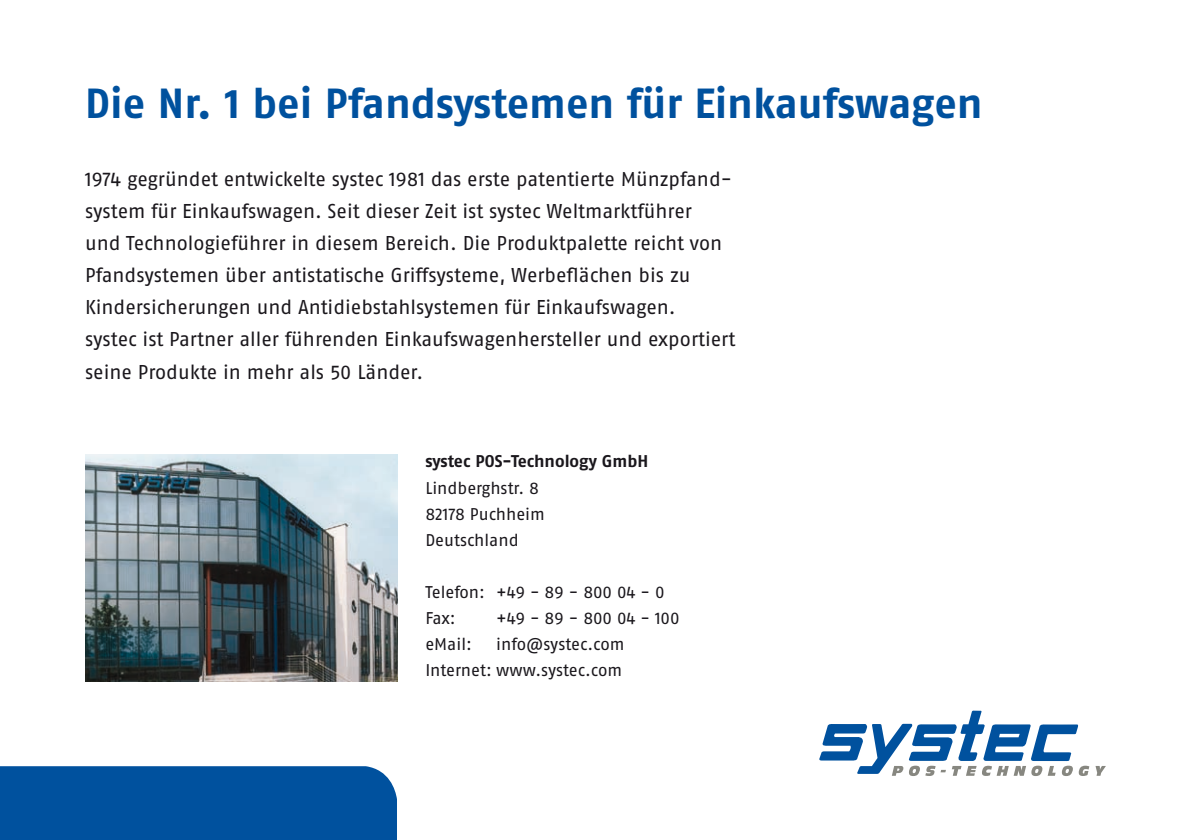
<style>
.page{position:relative;width:1191px;height:840px;background:#fff}
.page>*{position:absolute;margin:0;border:0;box-sizing:border-box;transform-origin:0 0}
.t1{font:42px "Fago No Bold Lf";color:#00519e}
.t2{font:20px/32px "Fago No Regular LF";letter-spacing:-.005em;color:#1a171c}
.t3{font:17px/26px "Fago No Regular LF";letter-spacing:-.005em;color:#1a171c}
.t4{font:17px "Fago No Bold Lf";color:#1a171c}
</style>
<div class="page">
<img style="left:85px;top:454px;width:312px;height:226px">
<div style="left:0;top:766px;width:397px;height:73px;background:#00519e"></div>
<svg style="left:1095px;top:766px;width:11px;height:9px"></svg>
<svg style="left:819px;top:710px;width:270px;height:65px"></svg>
<h1 class="t1" style="left:85px;top:79px;width:899px">Die Nr. 1 bei Pfandsystemen für Einkaufswagen</h1>
<p class="t2" style="left:85px;top:163px;width:652px">1974 gegründet entwickelte systec 1981 das erste patentierte Münzpfand&shy;system für Einkaufswagen. Seit dieser Zeit ist systec Weltmarktführer<br>und Technologieführer in diesem Bereich. Die Produktpalette reicht von Pfandsystemen über antistatische Griffsysteme, Werbeflächen bis zu Kindersicherungen und Antidiebstahlsystemen für Einkaufswagen.<br>systec ist Partner aller führenden Einkaufswagenhersteller und exportiert seine Produkte in mehr als 50 Länder.</p>
<p class="t4" style="left:425px;top:451px;width:224px">systec POS-Technology GmbH</p>
<p class="t3" style="left:425px;top:474px;width:121px">Lindberghstr. 8<br>82178 Puchheim<br>Deutschland</p>
<p class="t3" style="left:425px;top:578px;width:241px">Telefon: +49 - 89 - 800 04 - 0<br>Fax:</p>
<p class="t3" style="left:496px;top:604px;width:185px">+49 - 89 - 800 04 - 100</p>
<p class="t3" style="left:425px;top:630px;width:48px">eMail:</p>
<p class="t3" style="left:425px;top:630px;width:201px;text-align:right">info@systec.com<br>Internet: www.systec.com</p>
</div>
